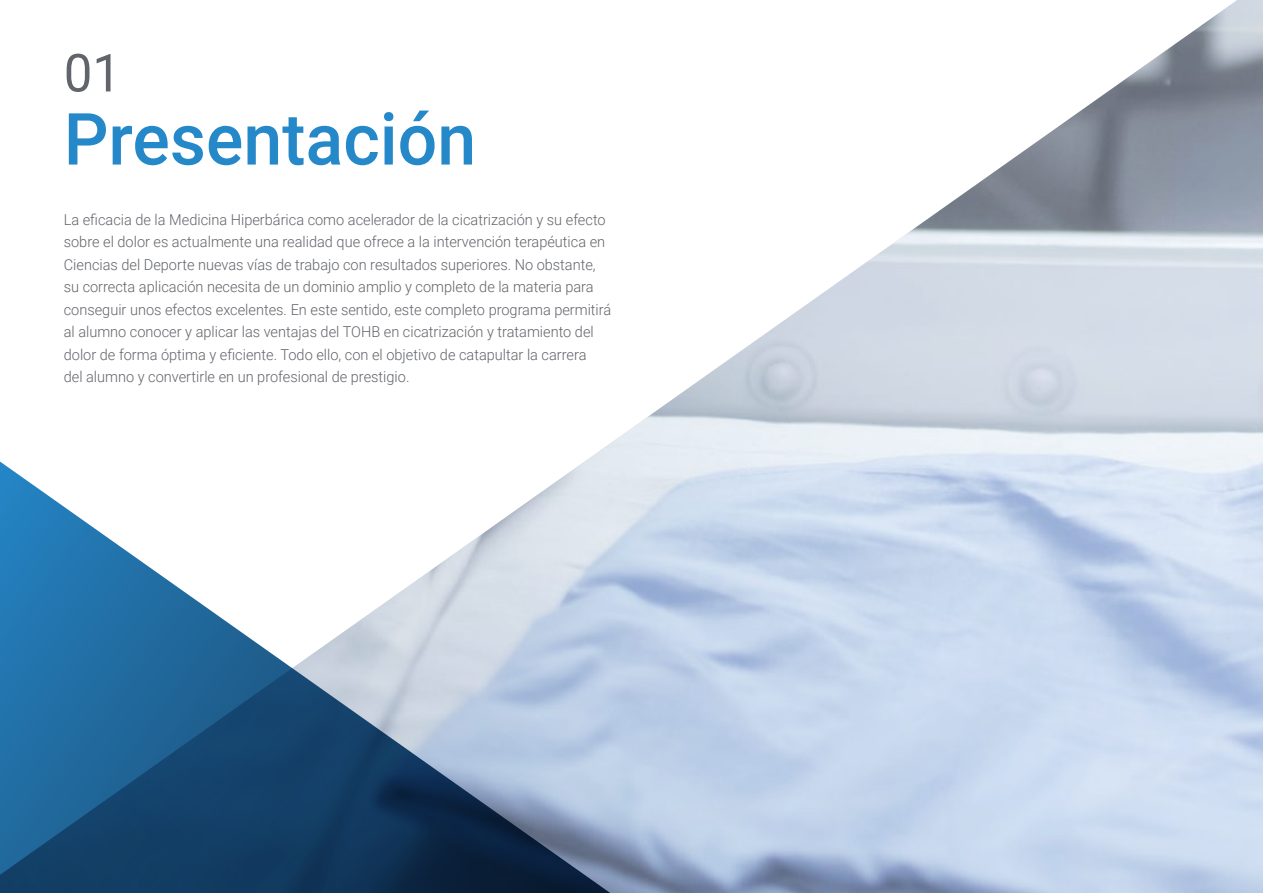
<style>
.page{position:relative;width:1263px;height:893px;background:#fff}
.page>*{position:absolute;margin:0;border:0;box-sizing:border-box;transform-origin:0 0}
.t1{font:500 72px "Roboto";color:#2488c9}
.t2{font:52.5px "Roboto";color:#61646a}
.t3{font:300 15px/22.5px "Roboto";color:#61646a}
</style>
<div class="page">
<img style="left:607px;top:0;width:656px;height:893px">
<svg style="left:0;top:446px;width:640px;height:447px"></svg>
<h2 class="t2" style="left:64px;top:36px;width:59px">01</h2>
<h1 class="t1" style="left:64px;top:89px;width:414px">Presentación</h1>
<p class="t3" style="left:64px;top:208px;width:549px">La eficacia de la Medicina Hiperbárica como acelerador de la cicatrización y su efecto sobre el dolor es actualmente una realidad que ofrece a la intervención terapéutica en Ciencias del Deporte nuevas vías de trabajo con resultados superiores. No obstante, su correcta aplicación necesita de un dominio amplio y completo de la materia para conseguir unos efectos excelentes. En este sentido, este completo programa permitirá al alumno conocer y aplicar las ventajas del TOHB en cicatrización y tratamiento del dolor de forma óptima y eficiente. Todo ello, con el objetivo de catapultar la carrera<br>del alumno y convertirle en un profesional de prestigio.</p>
</div>
